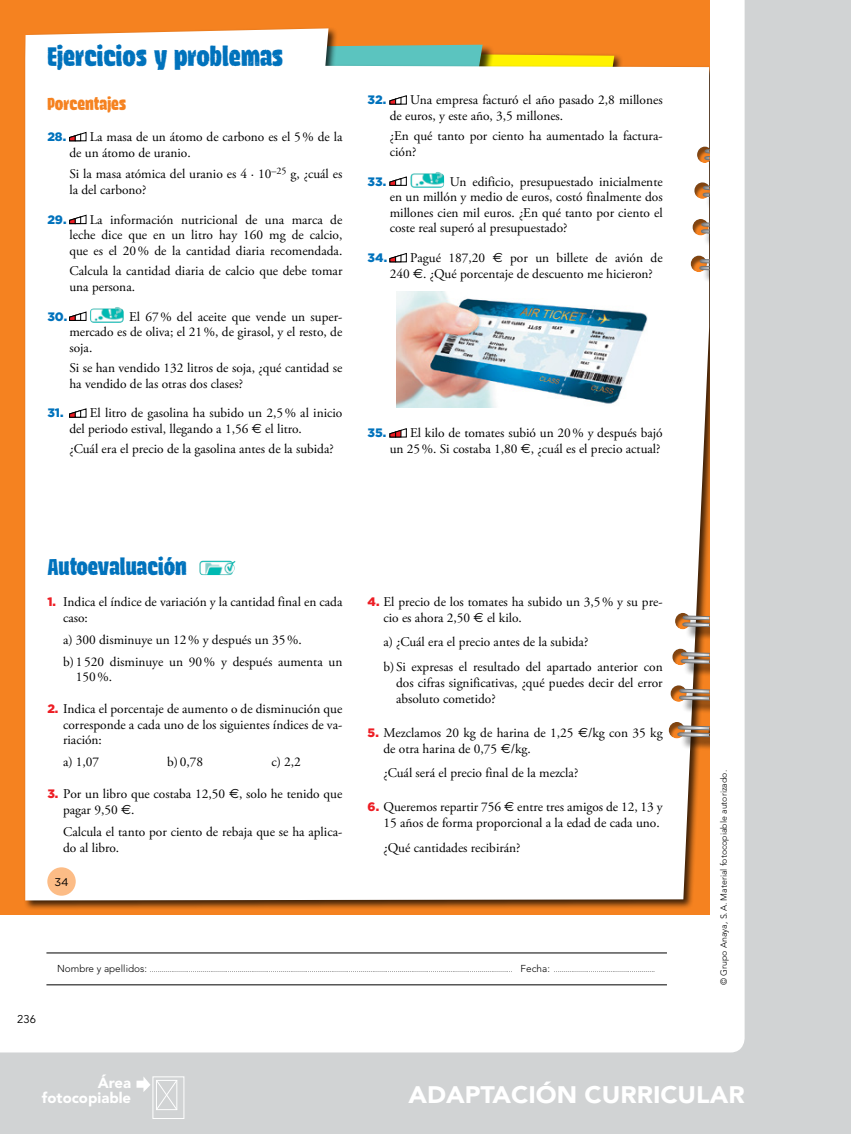
<style>
.page{position:relative;width:851px;height:1134px;background:#fff}
.page>*{position:absolute;margin:0;border:0;box-sizing:border-box;transform-origin:0 0}
.t1{font:700 31.12px "Navaja";color:#0072bc}
.t2{font:700 26.75px "Navaja";color:#0072bc}
.t3{font:900 23.75px "Avenir LT Std";color:#fff;scale:1.06 1}
.t4{font:700 20px "Navaja";color:#f58220}
.t5{font:900 14.88px/14.9px "Avenir LT Std";color:#fff;text-align:right}
.t6{font:13.38px/15.6px "Adobe Garamond Pro";color:#000}
.t7{font:900 12.25px "Gotham";color:#0072bc}
.t8{font:11.25px "Avenir LT Std";color:#000}
.t9{font:11.12px "Gotham";color:#000}
.t10{font:300 8.75px "Avenir LT Std";color:#000}
.t11{font:300 7.5px "Avenir LT Std";color:#000}
.s1{font-family:"Gotham";font-weight:900;font-size:12.25px;color:#0072bc}
.s2{font-family:"Euro Sans Std"}
.s3{font-family:"Gotham";font-weight:900;font-size:12.25px;color:#ed1d24}
.s4{font-size:10px}
</style>
<div class="page">
<div style="left:0;top:0;width:850px;height:1134px;background:#d1d3d4"></div>
<div style="left:0;top:0;width:744px;height:1052px;background:#fff"></div>
<div style="left:152px;top:1076px;width:32px;height:43px;border:1px solid #fff"></div>
<svg style="left:136px;top:1076px;width:42px;height:35px"></svg>
<hr style="left:46px;top:953px;width:620px;height:1px;background:#000">
<hr style="left:46px;top:984px;width:620px;height:1px;background:#000">
<div style="left:0;top:0;width:709px;height:914px;background:#f58220"></div>
<div style="left:25px;top:28px;width:684px;height:872px;background:#fff"></div>
<hr style="left:706px;top:158px;width:3px;height:16px;background:#fff">
<svg style="left:696px;top:144px;width:13px;height:20px"></svg>
<div style="left:704px;top:195px;width:5px;height:16px;background:#fefefe"></div>
<svg style="left:693px;top:181px;width:16px;height:18px"></svg>
<div style="left:703px;top:231px;width:6px;height:17px;background:#000;opacity:.75"></div>
<svg style="left:691px;top:216px;width:18px;height:20px"></svg>
<div style="left:701px;top:268px;width:8px;height:16px;background:#000;opacity:.75"></div>
<svg style="left:690px;top:253px;width:19px;height:20px"></svg>
<div style="left:684px;top:624px;width:25px;height:17px;background:#000;opacity:.75"></div>
<svg style="left:674px;top:610px;width:35px;height:20px"></svg>
<div style="left:682px;top:661px;width:27px;height:16px;background:#000;opacity:.75"></div>
<svg style="left:671px;top:647px;width:38px;height:19px"></svg>
<div style="left:681px;top:698px;width:28px;height:16px;background:#000;opacity:.75"></div>
<svg style="left:669px;top:683px;width:40px;height:19px"></svg>
<div style="left:679px;top:734px;width:30px;height:17px;background:#000;opacity:.75"></div>
<svg style="left:668px;top:719px;width:41px;height:22px"></svg>
<div style="left:47px;top:867px;width:29px;height:29px;background:#fcbc86;border-radius:50%"></div>
<div style="left:47px;top:95px;width:615px;height:362px;background:#fff"></div>
<svg style="left:69px;top:132px;width:17px;height:9px"></svg>
<svg style="left:69px;top:215px;width:17px;height:9px"></svg>
<svg style="left:69px;top:312px;width:17px;height:9px"></svg>
<img style="left:90px;top:307px;width:34px;height:16px">
<svg style="left:69px;top:408px;width:17px;height:9px"></svg>
<svg style="left:317px;top:45px;width:297px;height:59px"></svg>
<svg style="left:389px;top:177px;width:17px;height:9px"></svg>
<img style="left:410px;top:172px;width:34px;height:16px">
<svg style="left:389px;top:253px;width:17px;height:9px"></svg>
<img style="left:396px;top:291px;width:252px;height:116px">
<svg style="left:389px;top:428px;width:17px;height:9px"></svg>
<img style="left:199px;top:561px;width:36px;height:14px">
<svg style="left:229px;top:789px;width:9px;height:9px"></svg>
<svg style="left:121px;top:805px;width:10px;height:9px"></svg>
<svg style="left:474px;top:613px;width:9px;height:9px"></svg>
<svg style="left:578px;top:728px;width:9px;height:9px"></svg>
<svg style="left:501px;top:744px;width:9px;height:9px"></svg>
<svg style="left:504px;top:802px;width:9px;height:9px"></svg>
<p class="t1" style="left:47px;top:42px;width:237px">Ejercicios y problemas</p>
<p class="t4" style="left:47px;top:94px;width:80px">Porcentajes</p>
<p class="t6" style="left:69px;top:129px;width:274px;text-indent:-22px"><span class="s1">28.</span> La masa de un átomo de carbono es el 5% de la de un átomo de uranio.</p>
<p class="t6" style="left:69px;top:167px;width:274px">Si la masa atómica del uranio es 4 · 10<sup>–25</sup> g, ¿cuál es la del carbono?</p>
<p class="t6" style="left:69px;top:212px;width:274px;text-align:justify;text-indent:-22px"><span class="s1">29.</span> La información nutricional de una marca de leche dice que en un litro hay 160 mg de calcio, que es el 20% de la cantidad diaria recomendada.</p>
<p class="t6" style="left:69px;top:264px;width:274px">Calcula la cantidad diaria de calcio que debe tomar una persona.</p>
<p class="t7" style="left:47px;top:308px;width:22px">30.</p>
<p class="t6" style="left:69px;top:309px;width:274px;text-align:justify;text-indent:60px">El 67% del aceite que vende un super&shy;mercado es de oliva; el 21%, de girasol, y el resto, de soja.</p>
<p class="t6" style="left:69px;top:360px;width:274px">Si se han vendido 132 litros de soja, ¿qué cantidad se ha vendido de las otras dos clases?</p>
<p class="t6" style="left:69px;top:406px;width:274px;text-indent:-22px"><span class="s1">31.</span> El litro de gasolina ha subido un 2,5% al inicio del periodo estival, llegando a 1,56 <span class="s2">€</span> el litro.</p>
<p class="t6" style="left:69px;top:442px;width:266px">¿Cuál era el precio de la gasolina antes de la subida?</p>
<p class="t6" style="left:389px;top:93px;width:274px;text-indent:-22px"><span class="s1">32.</span> Una empresa facturó el año pasado 2,8 millones de euros, y este año, 3,5 millones.</p>
<p class="t6" style="left:389px;top:129px;width:274px">¿En qué tanto por ciento ha aumentado la factura&shy;ción?</p>
<p class="t7" style="left:367px;top:173px;width:20px">33.</p>
<p class="t6" style="left:389px;top:174px;width:274px;text-align:justify;text-indent:60px">Un edificio, presupuestado inicialmente en un millón y medio de euros, costó finalmente dos millones cien mil euros. ¿En qué tanto por ciento el coste real superó al presupuestado?</p>
<p class="t6" style="left:389px;top:250px;width:274px;text-indent:-22px"><span class="s1">34.</span> Pagué 187,20 <span class="s2">€</span> por un billete de avión de<br>240 <span class="s2">€</span>. ¿Qué porcentaje de descuento me hicieron?</p>
<p class="t6" style="left:367px;top:426px;width:296px;text-align:right"><span class="s1">35.</span> El kilo de tomates subió un 20% y después bajó un 25%. Si costaba 1,80 <span class="s2">€</span>, ¿cuál es el precio actual?</p>
<p class="t2" style="left:47px;top:554px;width:141px">Autoevaluación</p>
<p class="t6" style="left:63px;top:594px;width:281px;text-indent:-16px"><span class="s3">1.</span> Indica el índice de variación y la cantidad final en cada caso:</p>
<p class="t6" style="left:63px;top:629px;width:281px;line-height:22px">a) 300 disminuye un 12% y después un 35%.<br>b) 1520 disminuye un 90% y después aumenta un</p>
<p class="t6" style="left:76px;top:670px;width:38px">150%.</p>
<p class="t6" style="left:63px;top:701px;width:281px;text-align:justify;text-indent:-16px"><span class="s3">2.</span> Indica el porcentaje de aumento o de disminución que corresponde a cada uno de los siguientes índices de va&shy;riación:</p>
<p class="t6" style="left:63px;top:755px;width:37px">a) 1,07</p>
<p class="t6" style="left:167px;top:755px;width:37px">b) 0,78</p>
<p class="t6" style="left:271px;top:755px;width:31px">c) 2,2</p>
<p class="t6" style="left:63px;top:786px;width:281px;text-indent:-16px"><span class="s3">3.</span> Por un libro que costaba 12,50 , solo he tenido que pagar 9,50 .</p>
<p class="t6" style="left:63px;top:824px;width:281px">Calcula el tanto por ciento de rebaja que se ha aplica&shy;do al libro.</p>
<p class="t9" style="left:54px;top:875px;width:16px">34</p>
<p class="t6" style="left:383px;top:594px;width:281px;line-height:16.4px;text-indent:-16px"><span class="s3">4.</span> El precio de los tomates ha subido un 3,5% y su pre&shy;cio es ahora 2,50</p>
<p class="t6" style="left:383px;top:606px;width:281px;line-height:24.2px;text-indent:104px">el kilo.<br>a) ¿Cuál era el precio antes de la subida?<br>b) Si expresas el resultado del apartado anterior con</p>
<p class="t6" style="left:396px;top:675px;width:268px;line-height:16.4px">dos cifras significativas, ¿qué puedes decir del error absoluto cometido?</p>
<p class="t6" style="left:383px;top:725px;width:281px;line-height:16.4px;text-indent:-16px"><span class="s3">5.</span> Mezclamos 20 kg de harina de 1,25 /kg con 35 kg de otra harina de 0,75 /kg.</p>
<p class="t6" style="left:383px;top:766px;width:196px">¿Cuál será el precio final de la mezcla?</p>
<p class="t6" style="left:367px;top:799px;width:296px;line-height:16.4px;text-align:right"><span class="s3">6.</span> Queremos repartir 756 entre tres amigos de 12, 13 y<br>15 años de forma proporcional a la edad de cada uno.</p>
<p class="t6" style="left:383px;top:840px;width:139px">¿Qué cantidades recibirán?</p>
<p class="t8" style="left:17px;top:1013px;width:20px">236</p>
<p class="t11" style="left:57px;top:965px;width:599px"><span class="s4">Nombre y apellidos:</span> .......................................................................................................................................................................................... <span class="s4">Fecha:</span> ....................................................</p>
<p class="t10" style="left:718px;top:985px;width:217px;rotate:-90deg">© Grupo Anaya, S.A. Material fotocopiable autorizado.</p>
<p class="t5" style="left:42px;top:1075px;width:91px">Área fotocopiable</p>
<h3 class="t3" style="left:408px;top:1080px;width:318px">ADAPTACIÓN CURRICULAR</h3>
</div>
